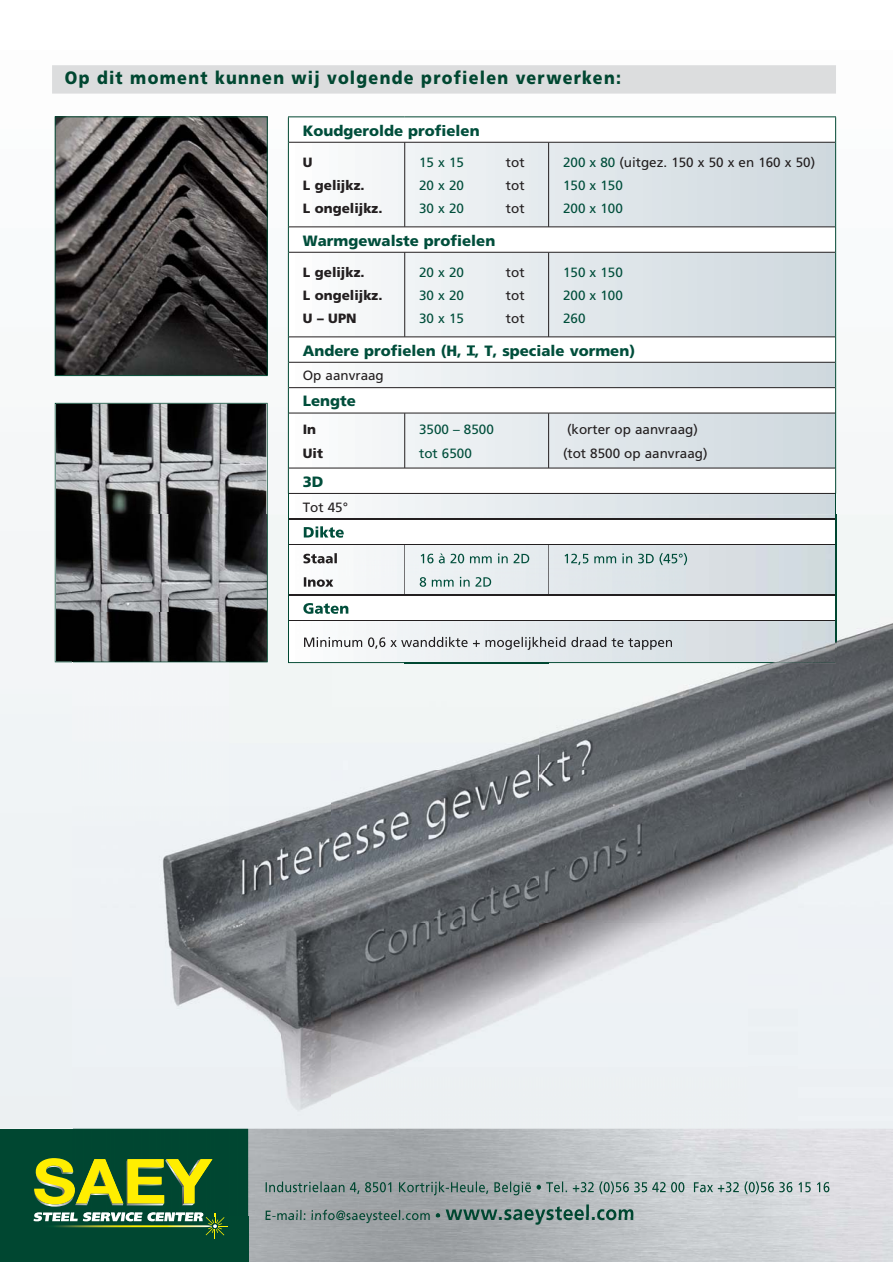
<style>
.page{position:relative;width:893px;height:1263px;background:#fff}
.page>*{position:absolute;margin:0;border:0;box-sizing:border-box;transform-origin:0 0}
.t1{font:900 17.85px "Frutiger";letter-spacing:.075em;color:#004731;scale:.9 1}
.t2{font:900 15px "Frutiger";color:#004e3b}
.t3{font:14.25px "Frutiger";letter-spacing:.02em;color:#004731;scale:.9 1}
.t4{font:13.5px/23.4px "Frutiger";color:#231f20}
.t5{font:13.5px/23.4px "Frutiger";color:#004e3b;text-align:justify}
.t6{font:900 13.5px/23.4px "Frutiger";color:#231f20}
.s1{color:#004e3b}
.s2{font-weight:700;font-size:21.45px}
</style>
<div class="page">
<div style="left:0;top:116px;width:837px;height:1013px;background:#f4f6f7"></div>
<img style="left:248px;top:1216px;width:645px;height:46px">
<div style="left:0;top:1129px;width:248px;height:133px;background:#004731"></div>
<svg style="left:289px;top:117px;width:546px;height:25px"></svg>
<svg style="left:289px;top:143px;width:546px;height:371px"></svg>
<hr style="left:289px;top:142px;width:260px;height:1px;background:#231f20">
<hr style="left:404px;top:142px;width:1px;height:85px;background:#231f20">
<hr style="left:549px;top:142px;width:286px;height:1px;background:#231f20">
<hr style="left:548px;top:142px;width:1px;height:85px;background:#231f20">
<hr style="left:289px;top:227px;width:546px;height:1px;background:#231f20">
<hr style="left:289px;top:252px;width:260px;height:1px;background:#231f20">
<hr style="left:404px;top:252px;width:1px;height:85px;background:#231f20">
<hr style="left:549px;top:252px;width:286px;height:1px;background:#231f20">
<hr style="left:548px;top:252px;width:1px;height:85px;background:#231f20">
<hr style="left:289px;top:337px;width:546px;height:1px;background:#231f20">
<hr style="left:289px;top:362px;width:546px;height:1px;background:#231f20">
<hr style="left:289px;top:387px;width:546px;height:1px;background:#231f20">
<hr style="left:289px;top:413px;width:260px;height:1px;background:#231f20">
<hr style="left:404px;top:413px;width:1px;height:55px;background:#231f20">
<hr style="left:549px;top:413px;width:286px;height:1px;background:#231f20">
<hr style="left:548px;top:413px;width:1px;height:55px;background:#231f20">
<hr style="left:289px;top:468px;width:546px;height:1px;background:#231f20">
<hr style="left:289px;top:493px;width:546px;height:1px;background:#231f20">
<hr style="left:288px;top:116px;width:117px;height:1px;background:#004731">
<svg style="left:288px;top:117px;width:1px;height:25px"></svg>
<hr style="left:405px;top:116px;width:431px;height:1px;background:#004731">
<svg style="left:835px;top:117px;width:1px;height:25px"></svg>
<hr style="left:288px;top:142px;width:1px;height:85px;background:#004731">
<hr style="left:835px;top:142px;width:1px;height:85px;background:#004731">
<svg style="left:288px;top:227px;width:1px;height:25px"></svg>
<svg style="left:835px;top:227px;width:1px;height:25px"></svg>
<hr style="left:288px;top:252px;width:1px;height:85px;background:#004731">
<hr style="left:835px;top:252px;width:1px;height:85px;background:#004731">
<svg style="left:288px;top:337px;width:1px;height:76px"></svg>
<svg style="left:835px;top:337px;width:1px;height:76px"></svg>
<hr style="left:288px;top:413px;width:1px;height:55px;background:#004731">
<hr style="left:835px;top:413px;width:1px;height:55px;background:#004731">
<svg style="left:467px;top:345px;width:8px;height:11px"></svg>
<div style="left:52px;top:65px;width:784px;height:29px;background:#dcddde"></div>
<img style="left:57px;top:118px;width:209px;height:256px">
<div style="left:55px;top:116px;width:213px;height:260px;border:1px solid #004731"></div>
<svg style="left:55px;top:403px;width:213px;height:259px;background:#535556"></svg>
<div style="left:228px;top:514px;width:104px;height:307px;background:#f1f5f5"></div>
<img style="left:799px;top:514px;width:94px;height:615px">
<div style="left:73px;top:662px;width:155px;height:159px;background:#f1f4f6"></div>
<img style="left:332px;top:663px;width:467px;height:466px">
<img style="left:73px;top:821px;width:259px;height:308px">
<img style="left:248px;top:1129px;width:645px;height:87px">
<svg style="left:34px;top:1158px;width:194px;height:81px"></svg>
<img style="left:73px;top:1170px;width:2px;height:27px">
<img style="left:76px;top:1159px;width:47px;height:44px">
<img style="left:166px;top:1159px;width:46px;height:44px">
<img style="left:266px;top:1181px;width:563px;height:14px">
<img style="left:266px;top:1182px;width:112px;height:12px">
<img style="left:372px;top:1210px;width:68px;height:6px">
<img style="left:266px;top:1210px;width:106px;height:6px">
<img style="left:446px;top:1204px;width:187px;height:12px">
<img style="left:288px;top:514px;width:548px;height:149px">
<img style="left:289px;top:519px;width:546px;height:102px">
<img style="left:404px;top:545px;width:1px;height:50px">
<img style="left:548px;top:545px;width:1px;height:50px">
<img style="left:405px;top:519px;width:430px;height:1px">
<img style="left:289px;top:544px;width:116px;height:1px">
<img style="left:405px;top:544px;width:430px;height:1px">
<img style="left:289px;top:595px;width:116px;height:1px">
<img style="left:405px;top:595px;width:430px;height:1px">
<img style="left:405px;top:620px;width:430px;height:1px">
<svg style="left:288px;top:468px;width:1px;height:76px"></svg>
<svg style="left:835px;top:468px;width:1px;height:76px"></svg>
<img style="left:288px;top:544px;width:1px;height:51px">
<img style="left:835px;top:544px;width:1px;height:51px">
<svg style="left:288px;top:595px;width:1px;height:25px"></svg>
<svg style="left:835px;top:595px;width:1px;height:25px"></svg>
<img style="left:288px;top:620px;width:1px;height:42px">
<img style="left:835px;top:620px;width:1px;height:42px">
<img style="left:304px;top:526px;width:40px;height:12px">
<img style="left:303px;top:553px;width:34px;height:10px">
<img style="left:304px;top:577px;width:29px;height:10px">
<img style="left:421px;top:553px;width:108px;height:10px">
<img style="left:420px;top:577px;width:71px;height:10px">
<img style="left:564px;top:553px;width:123px;height:12px">
<img style="left:303px;top:603px;width:45px;height:11px">
<img style="left:304px;top:637px;width:368px;height:13px">
<img style="left:304px;top:637px;width:143px;height:12px">
<img style="left:73px;top:514px;width:195px;height:148px">
<h1 class="t1" style="left:65px;top:71px;width:619px">Op dit moment kunnen wij volgende profielen verwerken:</h1>
<p class="t2" style="left:303px;top:124px;width:178px">Koudgerolde profielen</p>
<p class="t6" style="left:303px;top:151px;width:81px">U<br>L gelijkz.<br>L ongelijkz.</p>
<p class="t5" style="left:419px;top:151px;width:46px">15 x 15</p>
<p class="t4" style="left:506px;top:151px;width:20px">tot</p>
<p class="t5" style="left:419px;top:175px;width:46px">20 x 20</p>
<p class="t4" style="left:506px;top:175px;width:20px">tot</p>
<p class="t5" style="left:419px;top:198px;width:46px">30 x 20</p>
<p class="t4" style="left:506px;top:198px;width:20px">tot</p>
<p class="t4" style="left:563px;top:151px;width:254px"><span class="s1">200 x 80</span> (uitgez. 150 x 50 x en 160 x 50)<br><span class="s1">150 x 150<br>200 x 100</span></p>
<p class="t2" style="left:303px;top:234px;width:194px">Warmgewalste profielen</p>
<p class="t6" style="left:303px;top:261px;width:81px">L gelijkz.<br>L ongelijkz.<br>U – UPN</p>
<p class="t5" style="left:419px;top:261px;width:46px">20 x 20</p>
<p class="t4" style="left:506px;top:261px;width:20px">tot</p>
<p class="t5" style="left:563px;top:261px;width:61px">150 x 150<br>200 x 100<br>260</p>
<p class="t2" style="left:303px;top:344px;width:334px">Andere profielen (H, , T, speciale vormen)</p>
<p class="t4" style="left:303px;top:365px;width:83px">Op aanvraag</p>
<p class="t2" style="left:303px;top:395px;width:55px">Lengte</p>
<p class="t6" style="left:303px;top:419px;width:22px">In<br>Uit</p>
<p class="t5" style="left:419px;top:419px;width:76px">3500 – 8500 tot 6500</p>
<p class="t4" style="left:563px;top:419px;width:146px;text-align:center">(korter op aanvraag) (tot 8500 op aanvraag)</p>
<p class="t2" style="left:303px;top:475px;width:22px">3D</p>
<p class="t4" style="left:303px;top:496px;width:47px">Tot 45°</p>
<p class="t5" style="left:419px;top:285px;width:46px">30 x 20</p>
<p class="t4" style="left:506px;top:285px;width:20px">tot</p>
<p class="t5" style="left:419px;top:308px;width:46px">30 x 15</p>
<p class="t4" style="left:506px;top:308px;width:20px">tot</p>
<p class="t3" style="left:264px;top:1210px;width:413px">E-mail: info@saeysteel.com • <span class="s2">www.saeysteel.com</span></p>
</div>
